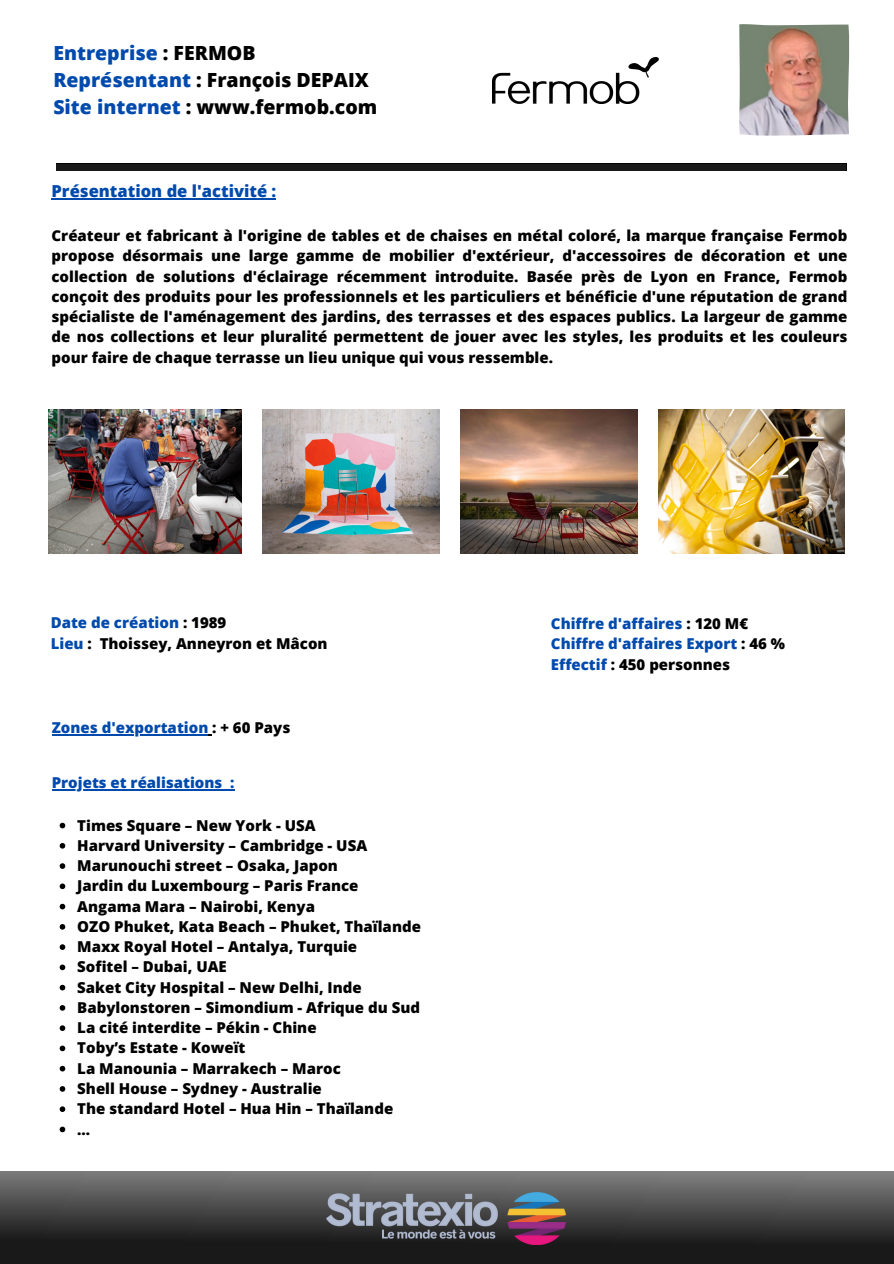
<style>
.page{position:relative;width:894px;height:1264px;background:#fff}
.page>*{position:absolute;margin:0;border:0;box-sizing:border-box;transform-origin:0 0}
.t1{font:800 19.5px/27px "Open Sans";color:#000}
.t2{font:800 16.5px "Open Sans";color:#004aad}
.t3{font:800 15px/20.2px "Open Sans";color:#000;text-align:justify}
.t4{font:800 15px/20.2px "Open Sans";color:#004aad}
.s1{color:#004aad}
.s2{color:#000}
</style>
<div class="page">
<div style="left:0;top:1171px;width:893px;height:92px;background:linear-gradient(to bottom,#7b7b7b,#090909)"></div>
<img style="left:327px;top:1192px;width:172px;height:52px">
<img style="left:506px;top:1192px;width:59px;height:52px">
<div style="left:56px;top:164px;width:790px;height:7px;background:#191919"></div>
<hr style="left:52px;top:198px;width:224px;height:1px;background:#004aad">
<hr style="left:52px;top:734px;width:156px;height:1px;background:#004aad">
<hr style="left:52px;top:789px;width:170px;height:1px;background:#004aad">
<svg style="left:222px;top:789px;width:12px;height:1px"></svg>
<svg style="left:60px;top:822px;width:5px;height:6px"></svg>
<svg style="left:60px;top:843px;width:5px;height:5px"></svg>
<svg style="left:60px;top:863px;width:5px;height:5px"></svg>
<svg style="left:60px;top:883px;width:5px;height:6px"></svg>
<svg style="left:60px;top:903px;width:5px;height:6px"></svg>
<svg style="left:60px;top:924px;width:5px;height:5px"></svg>
<svg style="left:60px;top:944px;width:5px;height:5px"></svg>
<svg style="left:60px;top:964px;width:5px;height:6px"></svg>
<svg style="left:60px;top:984px;width:5px;height:6px"></svg>
<svg style="left:60px;top:1005px;width:5px;height:5px"></svg>
<svg style="left:60px;top:1025px;width:5px;height:5px"></svg>
<svg style="left:60px;top:1045px;width:5px;height:6px"></svg>
<svg style="left:60px;top:1065px;width:5px;height:6px"></svg>
<svg style="left:60px;top:1086px;width:5px;height:5px"></svg>
<svg style="left:60px;top:1106px;width:5px;height:5px"></svg>
<svg style="left:60px;top:1126px;width:5px;height:6px"></svg>
<img style="left:739px;top:24px;width:109px;height:112px">
<img style="left:492px;top:57px;width:166px;height:46px">
<img style="left:49px;top:409px;width:192px;height:144px">
<img style="left:262px;top:409px;width:177px;height:144px">
<img style="left:460px;top:409px;width:177px;height:144px">
<img style="left:658px;top:409px;width:186px;height:144px">
<h1 class="t1" style="left:53px;top:39px;width:325px"><span class="s1">Entreprise</span> : FERMOB<br><span class="s1">Représentant</span> : François DEPAIX<br><span class="s1">Site internet</span> : www.fermob.com</h1>
<p class="t2" style="left:52px;top:179px;width:226px">Présentation de l'activité :</p>
<p class="t3" style="left:52px;top:225px;width:797px">Créateur et fabricant à l'origine de tables et de chaises en métal coloré, la marque française Fermob propose désormais une large gamme de mobilier d'extérieur, d'accessoires de décoration et une collection de solutions d'éclairage récemment introduite. Basée près de Lyon en France, Fermob conçoit des produits pour les professionnels et les particuliers et bénéficie d'une réputation de grand spécialiste de l'aménagement des jardins, des terrasses et des espaces publics. La largeur de gamme de nos collections et leur pluralité permettent de jouer avec les styles, les produits et les couleurs pour faire de chaque terrasse un lieu unique qui vous ressemble.</p>
<p class="t3" style="left:51px;top:612px;width:278px"><span class="s1">Date de création</span> : 1989<br><span class="s1">Lieu</span> : Thoissey, Anneyron et Mâcon</p>
<h2 class="t4" style="left:52px;top:717px;width:240px">Zones d'exportation <span class="s2">: + 60 Pays</span></h2>
<p class="t4" style="left:52px;top:772px;width:184px">Projets et réalisations :</p>
<p class="t3" style="left:77px;top:814px;width:240px">Times Square – New York - USA</p>
<p class="t3" style="left:77px;top:835px;width:291px">Harvard University – Cambridge - USA</p>
<p class="t3" style="left:77px;top:855px;width:262px">Marunouchi street – Osaka, Japon</p>
<h2 class="t3" style="left:77px;top:875px;width:283px">Jardin du Luxembourg – Paris France</h2>
<h2 class="t3" style="left:77px;top:895px;width:239px">Angama Mara – Nairobi, Kenya</h2>
<h2 class="t3" style="left:77px;top:916px;width:345px">OZO Phuket, Kata Beach – Phuket, Thaïlande</h2>
<h2 class="t3" style="left:77px;top:936px;width:281px">Maxx Royal Hotel – Antalya, Turquie</h2>
<p class="t3" style="left:77px;top:956px;width:151px">Sofitel – Dubai, UAE</p>
<p class="t3" style="left:77px;top:976px;width:286px">Saket City Hospital – New Delhi, Inde</p>
<p class="t3" style="left:77px;top:997px;width:344px">Babylonstoren – Simondium - Afrique du Sud</p>
<p class="t3" style="left:77px;top:1017px;width:241px">La cité interdite – Pékin - Chine</p>
<p class="t3" style="left:77px;top:1037px;width:170px">Toby’s Estate - Koweït</p>
<p class="t3" style="left:77px;top:1057px;width:265px">La Manounia – Marrakech – Maroc</p>
<p class="t3" style="left:77px;top:1078px;width:246px">Shell House – Sydney - Australie</p>
<p class="t3" style="left:77px;top:1098px;width:317px">The standard Hotel – Hua Hin – Thaïlande</p>
<p class="t3" style="left:77px;top:1118px;width:15px">...</p>
<h2 class="t4" style="left:550px;top:613px;width:236px">Chiffre d'affaires <span class="s2">: 120 M€<br></span>Chiffre d'affaires Export <span class="s2">: 46 %<br></span>Effectif <span class="s2">: 450 personnes</span></h2>
</div>
